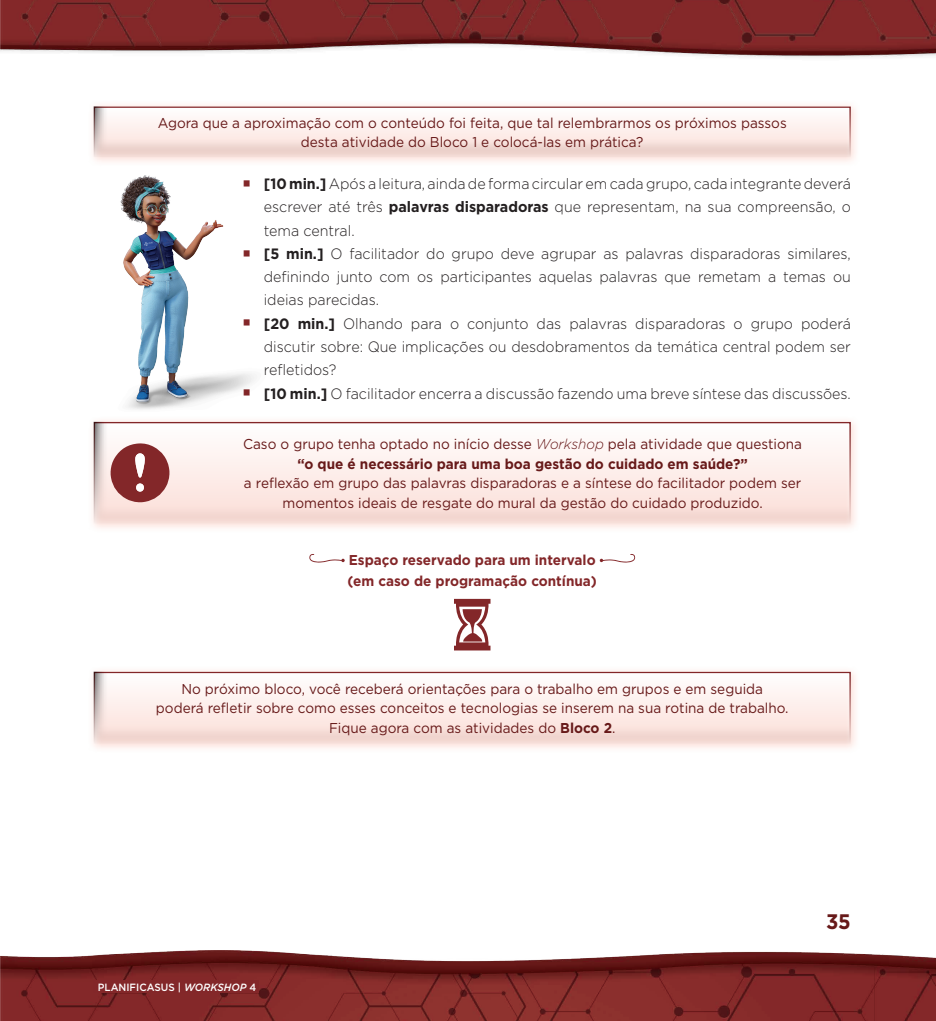
<style>
.page{position:relative;width:936px;height:1021px;background:#fff}
.page>*{position:absolute;margin:0;border:0;box-sizing:border-box;transform-origin:0 0}
.t1{font:700 21px "Gotham";color:#671919;scale:.95 1}
.t2{font:300 15px/23.2px "Gotham";color:#231f20;text-align:justify;scale:.95 1}
.Texto_Destaque_Box{font:14.25px/19.5px "Gotham";color:#671919;text-align:center;scale:.95 1}
.Texto_Espaço_VIP{font:700 14.25px "Gotham";color:#832729;scale:.95 1}
.t3{font:500 10.5px "Gotham";color:#fff;scale:.95 1}
.s1{color:#832729}
.s2{font-weight:700}
.s3{font-weight:300;font-style:italic}
.s4{font-style:italic}
</style>
<div class="page">
<img style="left:1px;top:950px;width:934px;height:70px">
<img style="left:1px;top:0;width:934px;height:58px">
<div style="left:94px;top:980px;width:165px;height:12px;background:#832729"></div>
<div style="left:87px;top:100px;width:773px;height:67px;background:#f58e76;opacity:.3"></div>
<div style="left:92px;top:106px;width:759px;height:53px;background:#231f20;opacity:.75"></div>
<div style="left:87px;top:415px;width:773px;height:118px;background:#f58e76;opacity:.3"></div>
<div style="left:92px;top:422px;width:759px;height:103px;background:#231f20;opacity:.75"></div>
<svg style="left:111px;top:443px;width:58px;height:59px;background:#a35c5d"></svg>
<div style="left:136px;top:483px;width:8px;height:8px;background:#fff;border-radius:50%"></div>
<svg style="left:309px;top:554px;width:36px;height:8px"></svg>
<svg style="left:599px;top:554px;width:36px;height:8px"></svg>
<svg style="left:454px;top:599px;width:36px;height:51px"></svg>
<div style="left:87px;top:665px;width:773px;height:88px;background:#f58e76;opacity:.3"></div>
<div style="left:92px;top:671px;width:759px;height:74px;background:#231f20;opacity:.75"></div>
<img style="left:120px;top:175px;width:135px;height:235px">
<p class="Texto_Destaque_Box" style="left:158px;top:113px;width:663px">Agora que a aproximação com o conteúdo foi feita, que tal relembrarmos os próximos passos desta atividade do Bloco 1 e colocá-las em prática?</p>
<p class="t2" style="left:264px;top:172px;width:619px;text-indent:-21px"><span class="s1">◼</span> <span class="s2">[10 min.]</span> Após a leitura, ainda de forma circular em cada grupo, cada integrante deverá escrever até três <span class="s2">palavras disparadoras</span> que representam, na sua compreensão, o tema central.</p>
<p class="t2" style="left:264px;top:241px;width:619px;text-indent:-21px"><span class="s1">◼</span> <span class="s2">[5 min.]</span> O facilitador do grupo deve agrupar as palavras disparadoras similares, definindo junto com os participantes aquelas palavras que remetam a temas ou ideias parecidas.</p>
<p class="t2" style="left:264px;top:311px;width:619px;text-indent:-21px"><span class="s1">◼</span> <span class="s2">[20 min.]</span> Olhando para o conjunto das palavras disparadoras o grupo poderá discutir sobre: Que implicações ou desdobramentos da temática central podem ser refletidos?</p>
<p class="t2" style="left:242px;top:381px;width:642px"><span class="s1">◼</span> <span class="s2">[10 min.]</span> O facilitador encerra a discussão fazendo uma breve síntese das discussões.</p>
<p class="Texto_Destaque_Box" style="left:243px;top:434px;width:589px">Caso o grupo tenha optado no início desse <span class="s3">Workshop</span> pela atividade que questiona <span class="s2">“o que é necessário para uma boa gestão do cuidado em saúde?”<br></span>a reflexão em grupo das palavras disparadoras e a síntese do facilitador podem ser momentos ideais de resgate do mural da gestão do cuidado produzido.</p>
<p class="Texto_Espaço_VIP" style="left:349px;top:550px;width:261px">Espaço reservado para um intervalo</p>
<p class="Texto_Espaço_VIP" style="left:347px;top:572px;width:264px">(em caso de programação contínua)</p>
<p class="Texto_Destaque_Box" style="left:156px;top:679px;width:667px">No próximo bloco, você receberá orientações para o trabalho em grupos e em seguida poderá refletir sobre como esses conceitos e tecnologias se inserem na sua rotina de trabalho.<br>Fique agora com as atividades do <span class="s2">Bloco 2</span>.</p>
<p class="t3" style="left:98px;top:980px;width:168px">PLANIFICASUS | <span class="s4">WORKSHOP</span> 4</p>
<h1 class="t1" style="left:826px;top:907px;width:28px">35</h1>
</div>
